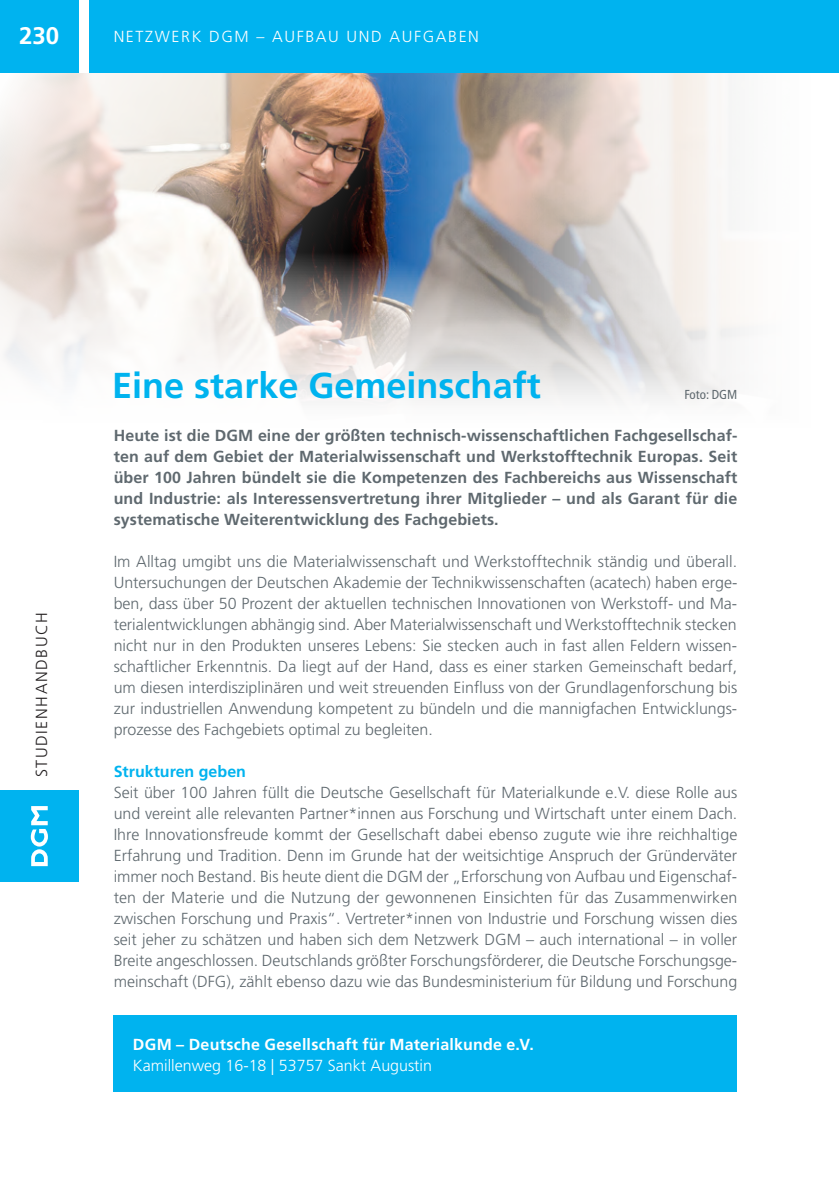
<style>
.page{position:relative;width:839px;height:1190px;background:#fff}
.page>*{position:absolute;margin:0;border:0;box-sizing:border-box;transform-origin:0 0}
.t1{font:700 36px "Frutiger LT Std";color:#00b3ef}
.t2{font:700 24px "Frutiger LT Std";color:#fff}
.t3{font:300 16px/21px "Frutiger LT Std";color:#5f696f;text-align:justify}
.t4{font:700 16px/21px "Frutiger LT Std";letter-spacing:.005em;color:#5f696f;text-align:justify}
.t5{font:700 16px "Frutiger LT Std";letter-spacing:.015em;color:#fff}
.t6{font:300 16px "Frutiger LT Std";color:#fff}
.t7{font:300 16px "Frutiger LT Std";letter-spacing:.1em;color:#fff}
.t8{font:300 16px "Frutiger LT Std";letter-spacing:.1em;color:#231f20}
.t9{font:700 16px "Frutiger LT Std";color:#00b3ef}
.t10{font:condensed 13px "Frutiger LT Std";color:#5f696f}
</style>
<div class="page">
<div style="left:0;top:0;width:79px;height:73px;background:#00b3ef"></div>
<div style="left:89px;top:0;width:749px;height:73px;background:#00b3ef"></div>
<div style="left:0;top:790px;width:79px;height:91px;background:#00b3ef"></div>
<svg style="left:31px;top:806px;width:17px;height:60px"></svg>
<img style="left:0;top:73px;width:745px;height:328px">
<div style="left:113px;top:1015px;width:623px;height:76px;background:#00b3ef"></div>
<h2 class="t2" style="left:19px;top:21px;width:42px">230</h2>
<p class="t7" style="left:114px;top:27px;width:366px">NETZWERK DGM – AUFBAU UND AUFGABEN</p>
<p class="t8" style="left:33px;top:777px;width:167px;rotate:-90deg">STUDIENHANDBUCH</p>
<h1 class="t1" style="left:112px;top:365px;width:430px">Eine starke Gemeinschaft</h1>
<p class="t10" style="left:684px;top:386px;width:54px">Foto: DGM</p>
<p class="t4" style="left:114px;top:424px;width:624px">Heute ist die DGM eine der größten technisch-wissenschaftlichen Fachgesellschaf&shy;ten auf dem Gebiet der Materialwissenschaft und Werkstofftechnik Europas. Seit über 100 Jahren bündelt sie die Kompetenzen des Fachbereichs aus Wissenschaft und Industrie: als Interessensvertretung ihrer Mitglieder – und als Garant für die systematische Weiterentwicklung des Fachgebiets.</p>
<p class="t3" style="left:114px;top:551px;width:624px">Im Alltag umgibt uns die Materialwissenschaft und Werkstofftechnik ständig und überall.<br>Untersuchungen der Deutschen Akademie der Technikwissenschaften (acatech) haben erge&shy;ben, dass über 50 Prozent der aktuellen technischen Innovationen von Werkstoff- und Ma&shy;terialentwicklungen abhängig sind. Aber Materialwissenschaft und Werkstofftechnik stecken nicht nur in den Produkten unseres Lebens: Sie stecken auch in fast allen Feldern wissen&shy;schaftlicher Erkenntnis. Da liegt auf der Hand, dass es einer starken Gemeinschaft bedarf, um diesen interdisziplinären und weit streuenden Einfluss von der Grundlagenforschung bis zur industriellen Anwendung kompetent zu bündeln und die mannigfachen Entwicklungs&shy;prozesse des Fachgebiets optimal zu begleiten.</p>
<p class="t9" style="left:114px;top:761px;width:134px">Strukturen geben</p>
<p class="t3" style="left:114px;top:782px;width:625px">Seit über 100 Jahren füllt die Deutsche Gesellschaft für Materialkunde e.V. diese Rolle aus und vereint alle relevanten Partner*innen aus Forschung und Wirtschaft unter einem Dach.<br>Ihre Innovationsfreude kommt der Gesellschaft dabei ebenso zugute wie ihre reichhaltige Erfahrung und Tradition. Denn im Grunde hat der weitsichtige Anspruch der Gründerväter immer noch Bestand. Bis heute dient die DGM der „Erforschung von Aufbau und Eigenschaf&shy;ten der Materie und die Nutzung der gewonnenen Einsichten für das Zusammenwirken zwischen Forschung und Praxis“. Vertreter*innen von Industrie und Forschung wissen dies seit jeher zu schätzen und haben sich dem Netzwerk DGM – auch international – in voller Breite angeschlossen. Deutschlands größter Forschungsförderer, die Deutsche Forschungsge&shy;meinschaft (DFG), zählt ebenso dazu wie das Bundesministerium für Bildung und Forschung</p>
<p class="t5" style="left:133px;top:1035px;width:402px">DGM – Deutsche Gesellschaft für Materialkunde e.V.</p>
<p class="t6" style="left:133px;top:1056px;width:300px">Kamillenweg 16-18 | 53757 Sankt Augustin</p>
</div>
